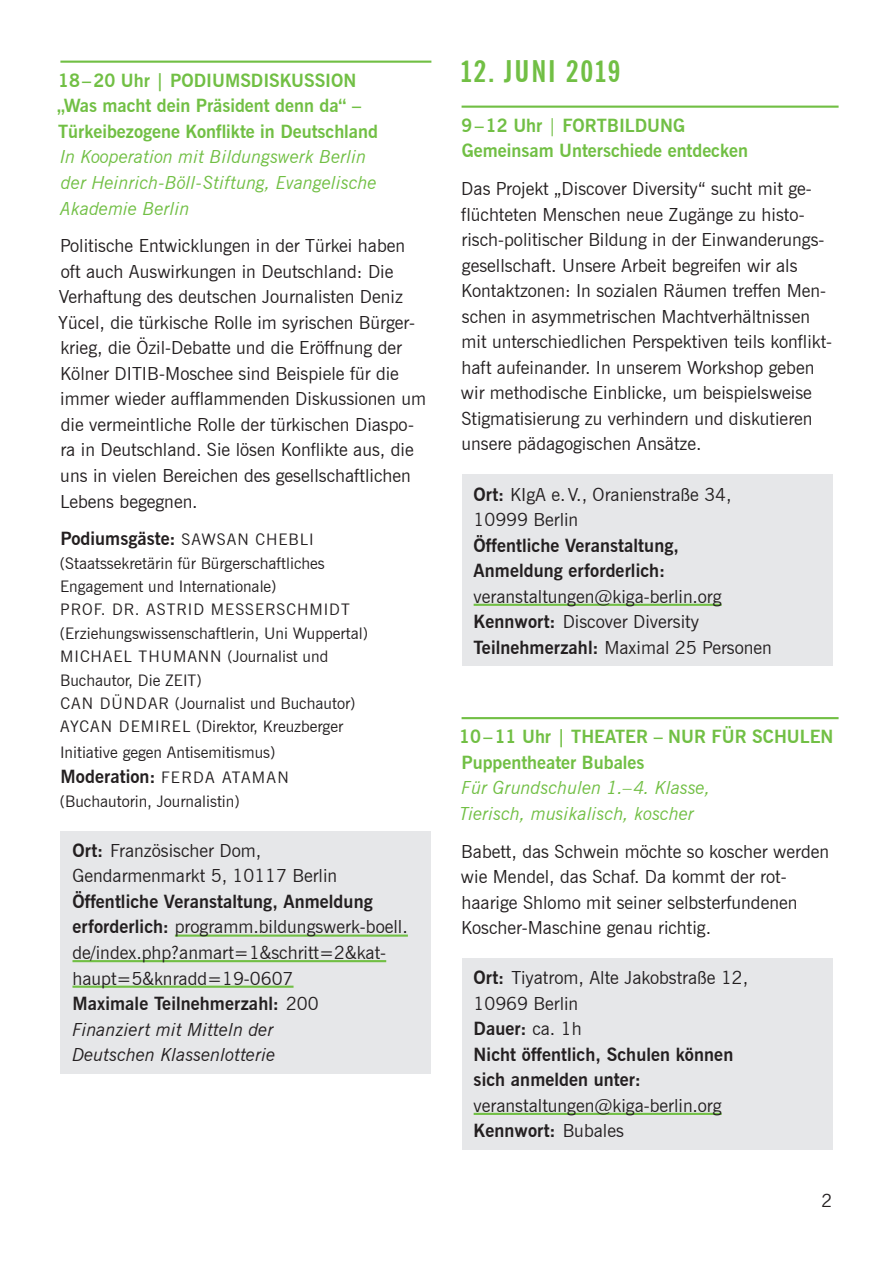
<style>
.page{position:relative;width:893px;height:1263px;background:#fff}
.page>*{position:absolute;margin:0;border:0;box-sizing:border-box;transform-origin:0 0}
.t1{font:700 condensed 29.85px "News Gothic BT";letter-spacing:.06em;color:#71bf44}
.t2{font:18.15px/25.5px "News Gothic BT";color:#231f20}
.t3{font:700 18.15px/25.5px "News Gothic BT";letter-spacing:.005em;color:#231f20}
.t4{font:700 18.15px/25.5px "News Gothic BT";color:#71bf44}
.t5{font:italic 18.15px/25.5px "News Gothic BT";color:#71bf44}
.t6{font:15.9px/23.4px "News Gothic BT";color:#231f20}
.s1{font-weight:400;font-size:15.9px}
.s2{font-weight:700}
.s3{font-style:italic}
.s4{font-weight:400}
</style>
<div class="page">
<hr style="left:60px;top:61px;width:371px;height:2px;background:#71bf44">
<div style="left:60px;top:831px;width:371px;height:242px;background:#e6e7e9"></div>
<hr style="left:175px;top:934px;width:233px;height:3px;background:#71bf44">
<hr style="left:72px;top:960px;width:314px;height:2px;background:#71bf44">
<hr style="left:72px;top:986px;width:222px;height:2px;background:#71bf44">
<hr style="left:462px;top:106px;width:377px;height:2px;background:#71bf44">
<hr style="left:462px;top:717px;width:377px;height:2px;background:#71bf44">
<div style="left:462px;top:475px;width:370px;height:191px;background:#e6e7e9"></div>
<hr style="left:474px;top:604px;width:248px;height:2px;background:#71bf44">
<div style="left:462px;top:958px;width:370px;height:191px;background:#e6e7e9"></div>
<hr style="left:474px;top:1113px;width:248px;height:2px;background:#71bf44">
<p class="t4" style="left:57px;top:67px;width:322px">18–20 Uhr | PODIUMSDISKUSSION „Was macht dein Präsident denn da“ –<br>Türkeibezogene Konflikte in Deutschland</p>
<p class="t5" style="left:60px;top:144px;width:318px">In Kooperation mit Bildungswerk Berlin der Heinrich-Böll-Stiftung, Evangelische<br>Akademie Berlin</p>
<p class="t2" style="left:58px;top:233px;width:369px">Politische Entwicklungen in der Türkei haben oft auch Auswirkungen in Deutschland: Die Verhaftung des deutschen Journalisten Deniz Yücel, die türkische Rolle im syrischen Bürger&shy;krieg, die Özil-Debatte und die Eröffnung der Kölner DITIB-Moschee sind Beispiele für die immer wieder aufflammenden Diskussionen um die vermeintliche Rolle der türkischen Diaspo&shy;ra in Deutschland. Sie lösen Konflikte aus, die uns in vielen Bereichen des gesellschaftlichen Lebens begegnen.</p>
<p class="t3" style="left:60px;top:526px;width:255px">Podiumsgäste: <span class="s1">SAWSAN CHEBLI</span></p>
<p class="t6" style="left:60px;top:551px;width:310px">(Staatssekretärin für Bürgerschaftliches Engagement und Internationale)<br>PROF. DR. ASTRID MESSERSCHMIDT (Erziehungswissenschaftlerin, Uni Wuppertal)<br>MICHAEL THUMANN (Journalist und Buchautor, Die ZEIT)<br>CAN DÜNDAR (Journalist und Buchautor)<br>AYCAN DEMIREL (Direktor, Kreuzberger</p>
<p class="t6" style="left:60px;top:740px;width:217px">Initiative gegen Antisemitismus)</p>
<p class="t3" style="left:60px;top:764px;width:230px">Moderation: <span class="s1">FERDA ATAMAN</span></p>
<p class="t6" style="left:60px;top:789px;width:181px">(Buchautorin, Journalistin)</p>
<p class="t2" style="left:72px;top:837px;width:266px"><span class="s2">Ort:</span> Französischer Dom,<br>Gendarmenmarkt 5, 10117 Berlin</p>
<p class="t2" style="left:72px;top:889px;width:337px"><span class="s2">Öffentliche Veranstaltung, Anmeldung erforderlich:</span> programm.bildungswerk-boell. de/index.php?anmart=1&amp;schritt=2&amp;kat&shy;haupt=5&amp;knradd=19-0607<br><span class="s2">Maximale Teilnehmerzahl:</span> 200<br><span class="s3">Finanziert mit Mitteln der<br>Deutschen Klassenlotterie</span></p>
<h1 class="t1" style="left:460px;top:53px;width:162px">12. JUNI 2019</h1>
<p class="t4" style="left:461px;top:112px;width:288px">9–12 Uhr <span class="s4">|</span> FORTBILDUNG<br>Gemeinsam Unterschiede entdecken</p>
<p class="t2" style="left:461px;top:176px;width:373px">Das Projekt „Discover Diversity“ sucht mit ge&shy;flüchteten Menschen neue Zugänge zu histo&shy;risch-politischer Bildung in der Einwanderungs&shy;gesellschaft. Unsere Arbeit begreifen wir als Kontaktzonen: In sozialen Räumen treffen Men&shy;schen in asymmetrischen Machtverhältnissen mit unterschiedlichen Perspektiven teils konflikt&shy;haft aufeinander. In unserem Workshop geben wir methodische Einblicke, um beispielsweise Stigmatisierung zu verhindern und diskutieren unsere pädagogischen Ansätze.</p>
<p class="t2" style="left:474px;top:481px;width:259px"><span class="s2">Ort:</span> KIgA e.V., Oranienstraße 34,<br>10999 Berlin</p>
<p class="t3" style="left:474px;top:532px;width:207px">Öffentliche Veranstaltung,<br>Anmeldung erforderlich:</p>
<p class="t2" style="left:474px;top:583px;width:300px">veranstaltungen@kiga-berlin.org<br><span class="s2">Kennwort:</span> Discover Diversity<br><span class="s2">Teilnehmerzahl:</span> Maximal 25 Personen</p>
<p class="t4" style="left:459px;top:724px;width:376px">10–11 Uhr | THEATER – NUR FÜR SCHULEN<br>Puppentheater Bubales</p>
<p class="t5" style="left:460px;top:775px;width:252px">Für Grundschulen 1.–4. Klasse,<br>Tierisch, musikalisch, koscher</p>
<p class="t2" style="left:461px;top:838px;width:370px">Babett, das Schwein möchte so koscher werden wie Mendel, das Schaf. Da kommt der rot&shy;haarige Shlomo mit seiner selbsterfundenen Koscher-Maschine genau richtig.</p>
<p class="t3" style="left:474px;top:965px;width:276px">Ort: <span class="s4">Tiyatrom, Alte Jakobstraße 12,<br>10969 Berlin<br></span>Dauer: <span class="s4">ca. 1h<br></span>Nicht öffentlich, Schulen können sich anmelden unter:</p>
<p class="t2" style="left:474px;top:1092px;width:249px">veranstaltungen@kiga-berlin.org<br><span class="s2">Kennwort:</span> Bubales</p>
<p class="t2" style="left:822px;top:1187px;width:12px">2</p>
</div>
